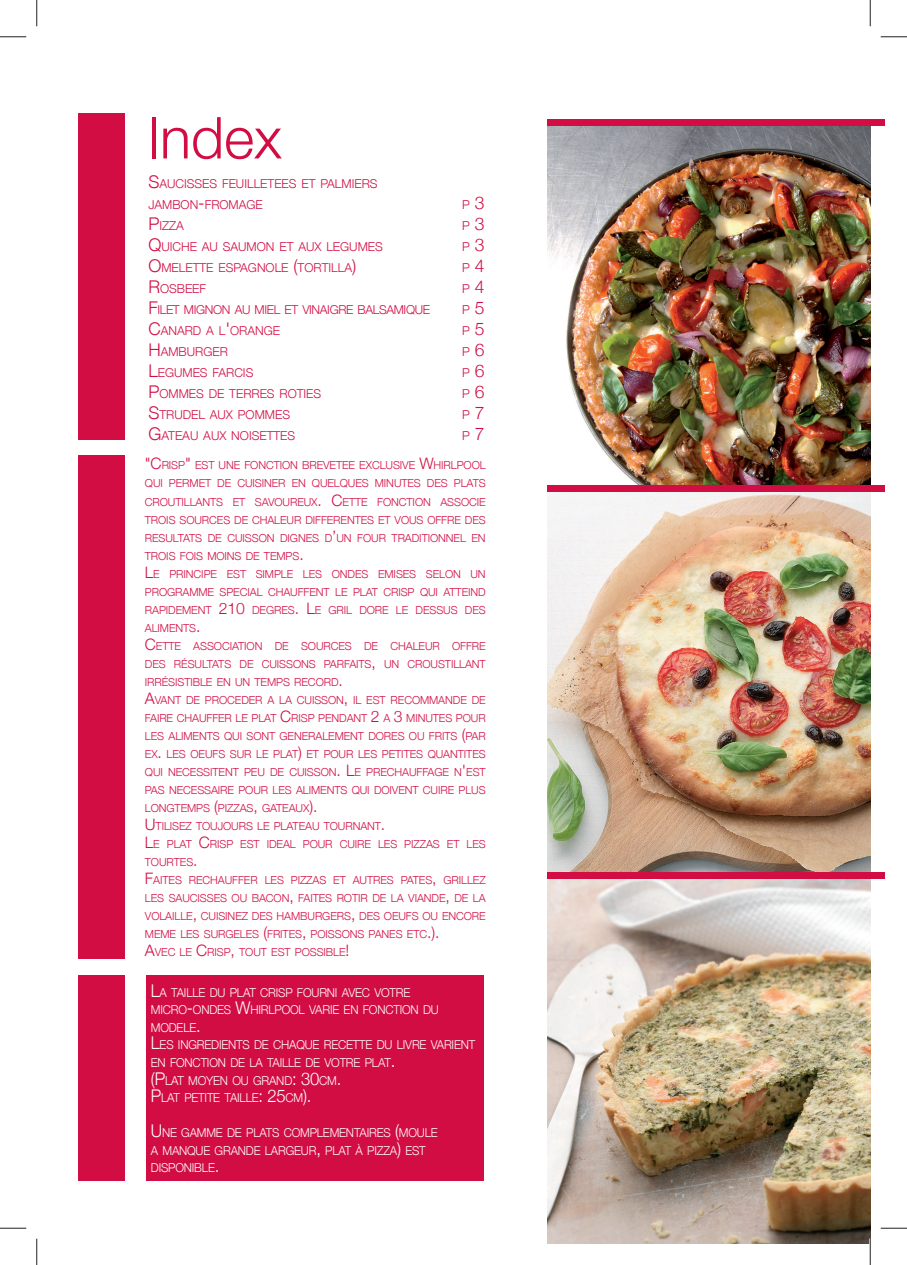
<style>
.page{position:relative;width:907px;height:1265px;background:#fff}
.page>*{position:absolute;margin:0;border:0;box-sizing:border-box;transform-origin:0 0}
.t1{font:300 57.75px "Helvetica Neue";color:#d20d44}
.t2{font:300 12.25px/17.5px "Helvetica Neue";letter-spacing:-.015em;color:#fff;scale:.95 1}
.t3{font:300 12.25px/21px "Helvetica Neue";color:#d20d44}
.t4{font:300 12.25px "Helvetica Neue";letter-spacing:-.03em;color:#d20d44}
.t5{font:300 11.03px/18px "Helvetica Neue";letter-spacing:-.005em;color:#d20d44}
.s1{font-size:17.5px}
.s2{font-size:15.75px}
</style>
<div class="page">
<img style="left:548px;top:125px;width:322px;height:360px">
<img style="left:548px;top:491px;width:322px;height:381px">
<img style="left:548px;top:878px;width:322px;height:364px">
<div style="left:548px;top:872px;width:337px;height:6px;background:#d20d44"></div>
<div style="left:548px;top:119px;width:337px;height:6px;background:#d20d44"></div>
<div style="left:78px;top:455px;width:46px;height:503px;background:#d20d44"></div>
<div style="left:548px;top:485px;width:337px;height:6px;background:#d20d44"></div>
<div style="left:78px;top:974px;width:47px;height:205px;background:#d20d44"></div>
<div style="left:146px;top:974px;width:338px;height:205px;background:#d20d44"></div>
<div style="left:78px;top:114px;width:46px;height:325px;background:#d20d44"></div>
<hr style="left:869px;top:1238px;width:2px;height:26px;background:#fff">
<svg style="left:0;top:36px;width:26px;height:1px"></svg>
<svg style="left:881px;top:36px;width:26px;height:1px"></svg>
<svg style="left:0;top:1227px;width:26px;height:1px"></svg>
<svg style="left:881px;top:1227px;width:26px;height:1px"></svg>
<svg style="left:36px;top:0;width:1px;height:26px"></svg>
<svg style="left:36px;top:1238px;width:1px;height:26px"></svg>
<svg style="left:870px;top:0;width:1px;height:26px"></svg>
<svg style="left:870px;top:1238px;width:1px;height:26px"></svg>
<h1 class="t1" style="left:147px;top:102px;width:136px">Index</h1>
<p class="t3" style="left:148px;top:173px;width:231px"><span class="s1">S</span>AUCISSES FEUILLETEES ET PALMIERS<br>JAMBON<span class="s1">-</span>FROMAGE</p>
<p class="t3" style="left:462px;top:194px;width:24px">P <span class="s1">3</span></p>
<p class="t3" style="left:148px;top:215px;width:37px"><span class="s1">P</span>IZZA</p>
<p class="t3" style="left:462px;top:215px;width:24px">P <span class="s1">3</span></p>
<p class="t3" style="left:148px;top:236px;width:236px"><span class="s1">Q</span>UICHE AU SAUMON ET AUX LEGUMES</p>
<p class="t3" style="left:462px;top:236px;width:24px">P <span class="s1">3</span></p>
<p class="t3" style="left:148px;top:257px;width:209px"><span class="s1">O</span>MELETTE ESPAGNOLE <span class="s1">(</span>TORTILLA<span class="s1">)</span></p>
<p class="t3" style="left:462px;top:257px;width:24px">P <span class="s1">4</span></p>
<p class="t3" style="left:148px;top:278px;width:59px"><span class="s1">R</span>OSBEEF</p>
<p class="t3" style="left:462px;top:278px;width:24px">P <span class="s1">4</span></p>
<p class="t4" style="left:148px;top:302px;width:283px"><span class="s1">F</span>ILET MIGNON AU MIEL ET VINAIGRE BALSAMIQUE</p>
<p class="t3" style="left:462px;top:299px;width:24px">P <span class="s1">5</span></p>
<p class="t3" style="left:148px;top:320px;width:133px"><span class="s1">C</span>ANARD A L<span class="s1">'</span>ORANGE</p>
<p class="t3" style="left:462px;top:320px;width:24px">P <span class="s1">5</span></p>
<p class="t3" style="left:148px;top:341px;width:81px"><span class="s1">H</span>AMBURGER</p>
<p class="t3" style="left:462px;top:341px;width:24px">P <span class="s1">6</span></p>
<p class="t3" style="left:148px;top:362px;width:107px"><span class="s1">L</span>EGUMES FARCIS</p>
<p class="t3" style="left:462px;top:362px;width:24px">P <span class="s1">6</span></p>
<p class="t3" style="left:148px;top:383px;width:174px"><span class="s1">P</span>OMMES DE TERRES ROTIES</p>
<p class="t3" style="left:462px;top:383px;width:24px">P <span class="s1">6</span></p>
<p class="t3" style="left:148px;top:404px;width:143px"><span class="s1">S</span>TRUDEL AUX POMMES</p>
<p class="t3" style="left:462px;top:404px;width:24px">P <span class="s1">7</span></p>
<p class="t3" style="left:148px;top:425px;width:148px"><span class="s1">G</span>ATEAU AUX NOISETTES</p>
<p class="t3" style="left:462px;top:425px;width:24px">P <span class="s1">7</span></p>
<p class="t5" style="left:145px;top:456px;width:342px"><span class="s2">"C</span>RISP<span class="s2">"</span> EST UNE FONCTION BREVETEE EXCLUSIVE <span class="s2">W</span>HIRLPOOL QUI PERMET DE CUISINER EN QUELQUES MINUTES DES PLATS CROUTILLANTS ET SAVOUREUX<span class="s2">. C</span>ETTE FONCTION ASSOCIE TROIS SOURCES DE CHALEUR DIFFERENTES ET VOUS OFFRE DES RESULTATS DE CUISSON DIGNES D<span class="s2">’</span>UN FOUR TRADITIONNEL EN TROIS FOIS MOINS DE TEMPS<span class="s2">.<br>L</span>E PRINCIPE EST SIMPLE LES ONDES EMISES SELON UN PROGRAMME SPECIAL CHAUFFENT LE PLAT CRISP QUI ATTEIND RAPIDEMENT <span class="s2">210</span> DEGRES<span class="s2">. L</span>E GRIL DORE LE DESSUS DES ALIMENTS<span class="s2">.<br>C</span>ETTE ASSOCIATION DE SOURCES DE CHALEUR OFFRE DES RÉSULTATS DE CUISSONS PARFAITS<span class="s2">,</span> UN CROUSTILLANT IRRÉSISTIBLE EN UN TEMPS RECORD<span class="s2">.<br>A</span>VANT DE PROCEDER A LA CUISSON<span class="s2">,</span> IL EST RECOMMANDE DE FAIRE CHAUFFER LE PLAT <span class="s2">C</span>RISP PENDANT <span class="s2">2</span> A <span class="s2">3</span> MINUTES POUR LES ALIMENTS QUI SONT GENERALEMENT DORES OU FRITS <span class="s2">(</span>PAR EX<span class="s2">.</span> LES OEUFS SUR LE PLAT<span class="s2">)</span> ET POUR LES PETITES QUANTITES QUI NECESSITENT PEU DE CUISSON<span class="s2">. L</span>E PRECHAUFFAGE N<span class="s2">'</span>EST PAS NECESSAIRE POUR LES ALIMENTS QUI DOIVENT CUIRE PLUS LONGTEMPS <span class="s2">(</span>PIZZAS<span class="s2">,</span> GATEAUX<span class="s2">).<br>U</span>TILISEZ TOUJOURS LE PLATEAU TOURNANT<span class="s2">.<br>L</span>E PLAT <span class="s2">C</span>RISP EST IDEAL POUR CUIRE LES PIZZAS ET LES TOURTES<span class="s2">.<br>F</span>AITES RECHAUFFER LES PIZZAS ET AUTRES PATES<span class="s2">,</span> GRILLEZ LES SAUCISSES OU BACON<span class="s2">,</span> FAITES ROTIR DE LA VIANDE<span class="s2">,</span> DE LA VOLAILLE<span class="s2">,</span> CUISINEZ DES HAMBURGERS<span class="s2">,</span> DES OEUFS OU ENCORE MEME LES SURGELES <span class="s2">(</span>FRITES<span class="s2">,</span> POISSONS PANES ETC<span class="s2">.).<br>A</span>VEC LE <span class="s2">C</span>RISP<span class="s2">,</span> TOUT EST POSSIBLE<span class="s2">!</span></p>
<p class="t2" style="left:151px;top:983px;width:343px"><span class="s1">L</span>A TAILLE DU PLAT CRISP FOURNI AVEC VOTRE MICRO<span class="s1">-</span>ONDES <span class="s1">W</span>HIRLPOOL VARIE EN FONCTION DU MODELE<span class="s1">.<br>L</span>ES INGREDIENTS DE CHAQUE RECETTE DU LIVRE VARIENT EN FONCTION DE LA TAILLE DE VOTRE PLAT<span class="s1">.<br>(P</span>LAT MOYEN OU GRAND<span class="s1">: 30</span>CM<span class="s1">.<br>P</span>LAT PETITE TAILLE<span class="s1">: 25</span>CM<span class="s1">).</span></p>
<p class="t2" style="left:151px;top:1123px;width:303px"><span class="s1">U</span>NE GAMME DE PLATS COMPLEMENTAIRES <span class="s1">(</span>MOULE<br>A MANQUE GRANDE LARGEUR<span class="s1">,</span> PLAT À PIZZA<span class="s1">)</span> EST<br>DISPONIBLE<span class="s1">.</span></p>
</div>
